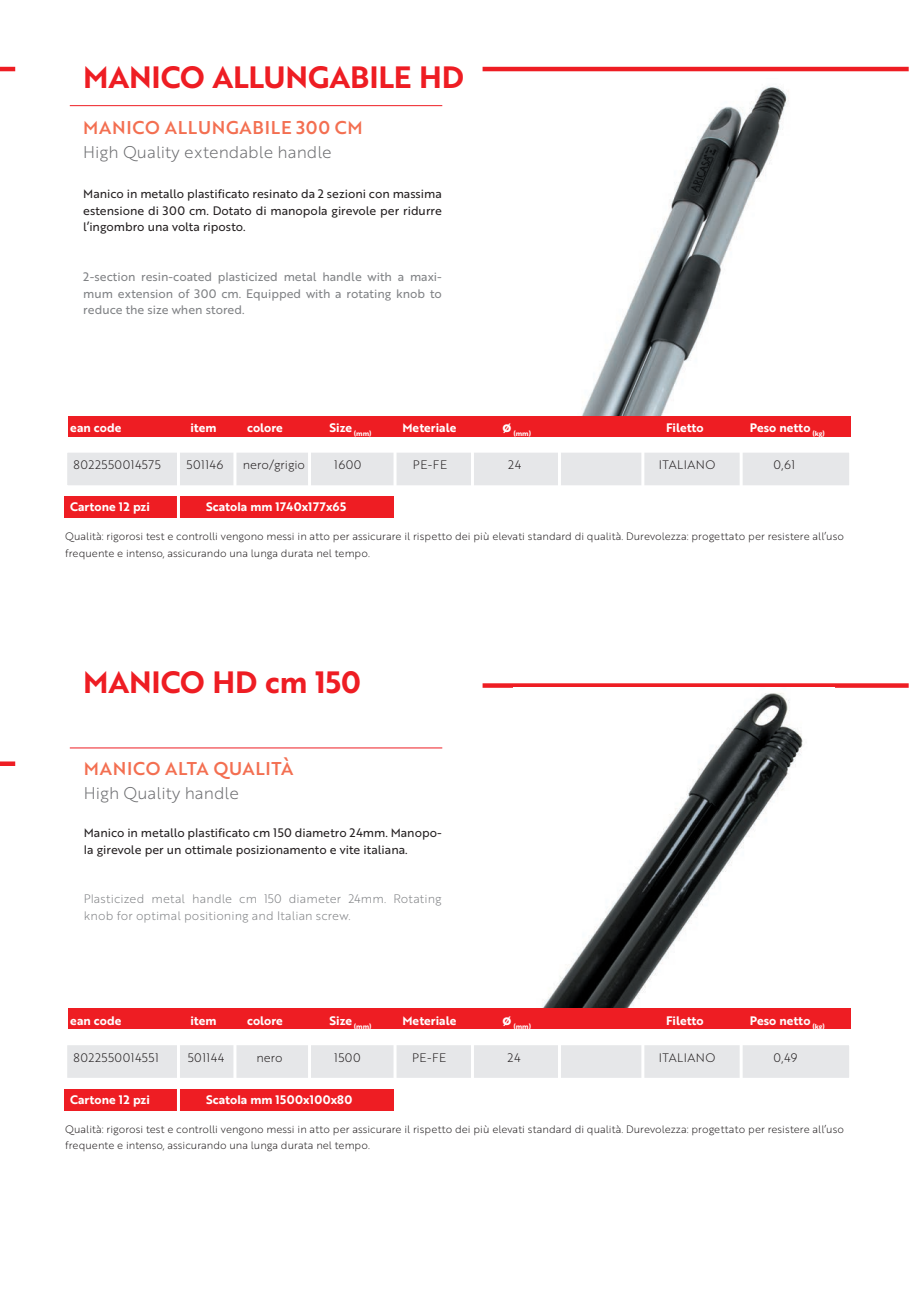
<style>
.page{position:relative;width:919px;height:1289px;background:#fff}
.page>*{position:absolute;margin:0;border:0;box-sizing:border-box;transform-origin:0 0}
.t1{font:30px "Brother 1816 Bold";letter-spacing:-.005em;color:#ee1d23}
.t2{font:18px "Brother 1816 Medium";letter-spacing:.04em;color:#f36f51}
.t3{font:16.5px "Brother 1816 Light";color:#6c6d70}
.t4{font:12px/16.5px "Brother 1816 Regular";color:#231f20;text-align:justify}
.t5{font:12px "Brother 1816 Bold";color:#fff}
.t6{font:12px/16.5px "Brother 1816 Regular";color:#808285;text-align:justify}
.t7{font:12px/16.5px "Brother 1816 Light";letter-spacing:.01em;color:#808285}
.t8{font:12px "Brother 1816 Light";letter-spacing:.04em;color:#231f20}
.t9{font:12px "Brother 1816 Light";color:#231f20}
.t10{font:10.5px/16.5px "Brother 1816 Light";color:#231f20}
.t11{font:7.05px "Brother 1816 Bold";color:#fff}
</style>
<div class="page">
<hr style="left:70px;top:747px;width:372px;height:1px;background:#ee1d23">
<hr style="left:70px;top:105px;width:372px;height:1px;background:#ee1d23">
<svg style="left:482px;top:683px;width:426px;height:4px;background:#ef2e33"></svg>
<hr style="left:482px;top:67px;width:426px;height:4px;background:#ee1d23">
<img style="left:542px;top:693px;width:261px;height:315px">
<img style="left:581px;top:86px;width:208px;height:330px">
<div style="left:68px;top:416px;width:782px;height:20px;background:#ee1d23"></div>
<div style="left:64px;top:449px;width:788px;height:39px;background:#e6e7e9;border:3px solid #fff"></div>
<hr style="left:233px;top:449px;width:3px;height:44px;background:#fff">
<hr style="left:308px;top:449px;width:3px;height:44px;background:#fff">
<hr style="left:393px;top:449px;width:3px;height:44px;background:#fff">
<hr style="left:471px;top:449px;width:3px;height:50px;background:#fff">
<hr style="left:558px;top:449px;width:3px;height:50px;background:#fff">
<hr style="left:641px;top:449px;width:3px;height:50px;background:#fff">
<hr style="left:739px;top:449px;width:3px;height:50px;background:#fff">
<div style="left:64px;top:496px;width:330px;height:22px;background:#ee1d23"></div>
<hr style="left:177px;top:449px;width:3px;height:70px;background:#fff">
<div style="left:68px;top:1008px;width:782px;height:21px;background:#ee1d23"></div>
<div style="left:64px;top:1042px;width:788px;height:38px;background:#e6e7e9;border:3px solid #fff"></div>
<hr style="left:233px;top:1042px;width:3px;height:43px;background:#fff">
<hr style="left:308px;top:1042px;width:3px;height:43px;background:#fff">
<hr style="left:393px;top:1042px;width:3px;height:43px;background:#fff">
<hr style="left:471px;top:1042px;width:3px;height:49px;background:#fff">
<hr style="left:558px;top:1042px;width:3px;height:49px;background:#fff">
<hr style="left:641px;top:1042px;width:3px;height:49px;background:#fff">
<hr style="left:739px;top:1042px;width:3px;height:49px;background:#fff">
<div style="left:64px;top:1088px;width:330px;height:22px;background:#ee1d23"></div>
<hr style="left:177px;top:1042px;width:3px;height:69px;background:#fff">
<hr style="left:0;top:67px;width:15px;height:4px;background:#ee1d23">
<div style="left:0;top:761px;width:15px;height:5px;background:#ee1d23"></div>
<h1 class="t1" style="left:83px;top:55px;width:382px">MANICO ALLUNGABILE HD</h1>
<h2 class="t2" style="left:83px;top:114px;width:281px">MANICO ALLUNGABILE 300 CM</h2>
<h3 class="t3" style="left:83px;top:140px;width:250px">High Quality extendable handle</h3>
<p class="t4" style="left:83px;top:185px;width:360px">Manico in metallo plastificato resinato da 2 sezioni con massima estensione di 300 cm. Dotato di manopola girevole per ridurre l’ingombro una volta riposto.</p>
<p class="t6" style="left:83px;top:268px;width:360px">2-section resin-coated plasticized metal handle with a maxi&shy;mum extension of 300 cm. Equipped with a rotating knob to reduce the size when stored.</p>
<p class="t5" style="left:70px;top:418px;width:53px">ean code</p>
<p class="t5" style="left:191px;top:418px;width:27px">item</p>
<p class="t5" style="left:247px;top:418px;width:37px">colore</p>
<p class="t5" style="left:329px;top:418px;width:44px">Size <sub>(mm)</sub></p>
<p class="t5" style="left:402px;top:418px;width:55px">Meteriale</p>
<p class="t11" style="left:502px;top:428px;width:30px"><sup>ø</sup> (mm)</p>
<p class="t5" style="left:666px;top:418px;width:39px">Filetto</p>
<p class="t5" style="left:749px;top:418px;width:77px">Peso netto <sub>(kg)</sub></p>
<p class="t8" style="left:73px;top:456px;width:89px">8022550014575</p>
<p class="t8" style="left:186px;top:456px;width:38px">501146</p>
<p class="t9" style="left:243px;top:456px;width:64px">nero/grigio</p>
<p class="t8" style="left:334px;top:456px;width:29px">1600</p>
<p class="t8" style="left:413px;top:456px;width:36px">PE-FE</p>
<p class="t8" style="left:508px;top:456px;width:15px">24</p>
<p class="t8" style="left:658px;top:456px;width:58px">ITALIANO</p>
<p class="t8" style="left:773px;top:456px;width:23px">0,61</p>
<p class="t5" style="left:70px;top:498px;width:81px">Cartone 12 pzi</p>
<p class="t5" style="left:206px;top:498px;width:142px">Scatola mm 1740x177x65</p>
<p class="t10" style="left:65px;top:528px;width:780px">Qualità: rigorosi test e controlli vengono messi in atto per assicurare il rispetto dei più elevati standard di qualità. Durevolezza: progettato per resistere all’uso frequente e intenso, assicurando una lunga durata nel tempo.</p>
<h1 class="t1" style="left:83px;top:659px;width:279px">MANICO HD cm 150</h1>
<h2 class="t2" style="left:84px;top:755px;width:211px">MANICO ALTA QUALITÀ</h2>
<h3 class="t3" style="left:84px;top:781px;width:156px">High Quality handle</h3>
<p class="t4" style="left:84px;top:824px;width:359px">Manico in metallo plastificato cm 150 diametro 24mm. Manopo&shy;la girevole per un ottimale posizionamento e vite italiana.</p>
<p class="t7" style="left:84px;top:890px;width:359px">Plasticized metal handle cm 150 diameter 24mm. Rotating knob for optimal positioning and Italian screw.</p>
<p class="t5" style="left:70px;top:1011px;width:53px">ean code</p>
<p class="t5" style="left:191px;top:1011px;width:27px">item</p>
<p class="t5" style="left:247px;top:1011px;width:37px">colore</p>
<p class="t5" style="left:329px;top:1011px;width:44px">Size <sub>(mm)</sub></p>
<p class="t5" style="left:402px;top:1011px;width:55px">Meteriale</p>
<p class="t11" style="left:502px;top:1020px;width:30px"><sup>ø</sup> (mm)</p>
<p class="t5" style="left:666px;top:1011px;width:39px">Filetto</p>
<p class="t5" style="left:749px;top:1011px;width:77px">Peso netto <sub>(kg)</sub></p>
<p class="t8" style="left:73px;top:1048px;width:87px">8022550014551</p>
<p class="t8" style="left:188px;top:1048px;width:38px">501144</p>
<p class="t8" style="left:256px;top:1048px;width:28px">nero</p>
<p class="t8" style="left:334px;top:1048px;width:28px">1500</p>
<p class="t8" style="left:412px;top:1048px;width:36px">PE-FE</p>
<p class="t8" style="left:507px;top:1048px;width:15px">24</p>
<p class="t8" style="left:658px;top:1048px;width:58px">ITALIANO</p>
<p class="t8" style="left:773px;top:1048px;width:26px">0,49</p>
<p class="t5" style="left:70px;top:1090px;width:81px">Cartone 12 pzi</p>
<p class="t5" style="left:206px;top:1090px;width:148px">Scatola mm 1500x100x80</p>
<p class="t10" style="left:65px;top:1120px;width:780px">Qualità: rigorosi test e controlli vengono messi in atto per assicurare il rispetto dei più elevati standard di qualità. Durevolezza: progettato per resistere all’uso frequente e intenso, assicurando una lunga durata nel tempo.</p>
</div>
